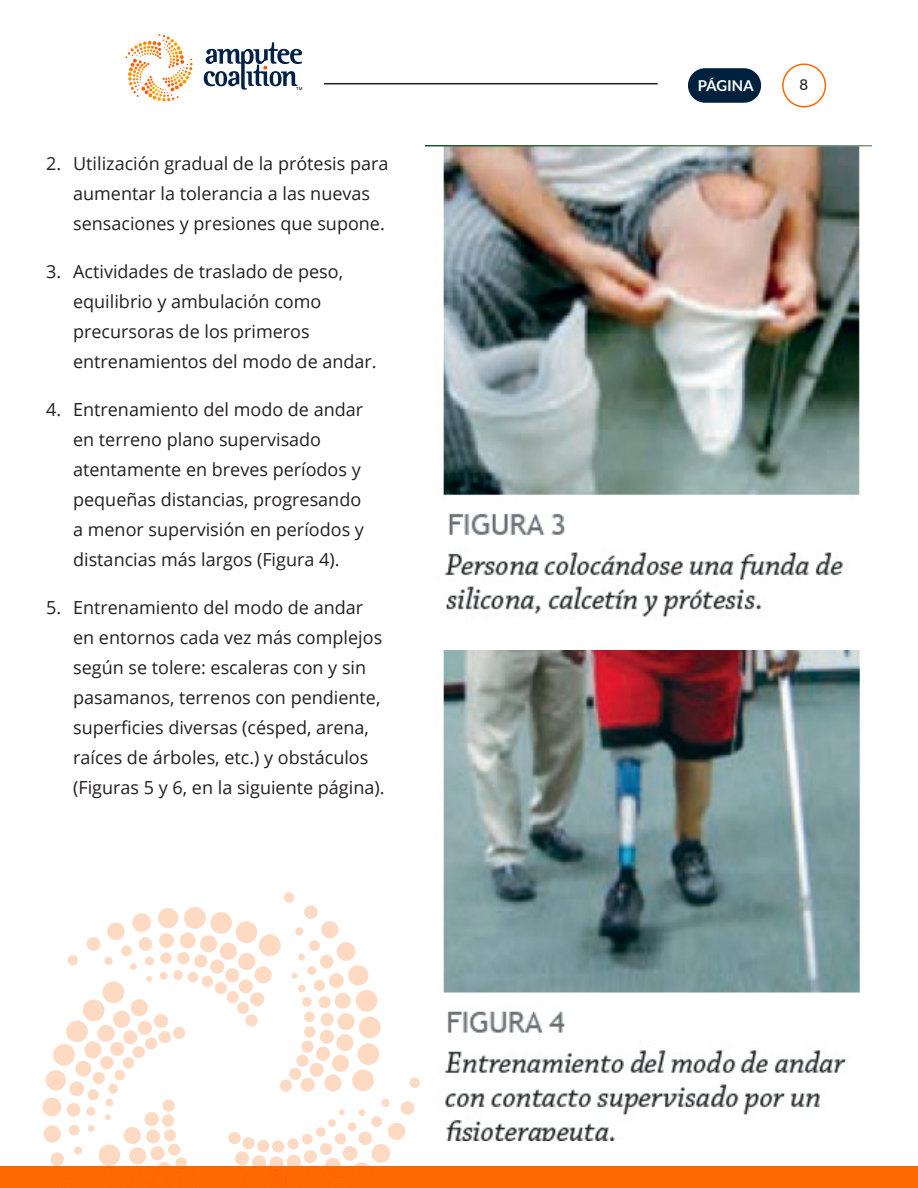
<style>
.page{position:relative;width:918px;height:1188px;background:#fff}
.page>*{position:absolute;margin:0;border:0;box-sizing:border-box;transform-origin:0 0}
.t1{font:18px/30px "Open Sans";color:#231f20}
.t2{font:700 15px "Lato";color:#fff}
.t3{font:500 15px "Lato";color:#231f20}
</style>
<div class="page">
<div style="left:0;top:1167px;width:918px;height:21px;background:#ff6700"></div>
<img style="left:41px;top:892px;width:379px;height:295px">
<svg style="left:125px;top:34px;width:68px;height:68px"></svg>
<svg style="left:204px;top:42px;width:98px;height:48px"></svg>
<img style="left:426px;top:145px;width:446px;height:472px">
<img style="left:443px;top:650px;width:418px;height:491px">
<div style="left:688px;top:68px;width:73px;height:35px;background:#00213d;border-radius:17px"></div>
<div style="left:782px;top:63px;width:44px;height:44px;border:2px solid #ff6700;border-radius:50%"></div>
<hr style="left:324px;top:83px;width:334px;height:1px;background:#231f20">
<p class="t1" style="left:73px;top:148px;width:317px;text-indent:-27px">2. Utilización gradual de la prótesis para aumentar la tolerancia a las nuevas sensaciones y presiones que supone.</p>
<p class="t1" style="left:73px;top:256px;width:305px;text-indent:-27px">3. Actividades de traslado de peso, equilibrio y ambulación como precursoras de los primeros entrenamientos del modo de andar.</p>
<p class="t1" style="left:73px;top:394px;width:292px;text-indent:-27px">4. Entrenamiento del modo de andar en terreno plano supervisado atentamente en breves períodos y pequeñas distancias, progresando a menor supervisión en períodos y distancias más largos (Figura 4).</p>
<p class="t1" style="left:73px;top:592px;width:313px;text-indent:-27px">5. Entrenamiento del modo de andar en entornos cada vez más complejos según se tolere: escaleras con y sin pasamanos, terrenos con pendiente, superficies diversas (césped, arena, raíces de árboles, etc.) y obstáculos (Figuras 5 y 6, en la siguiente página).</p>
<p class="t2" style="left:698px;top:77px;width:58px">PÁGINA</p>
<p class="t3" style="left:800px;top:74px;width:10px">8</p>
</div>
